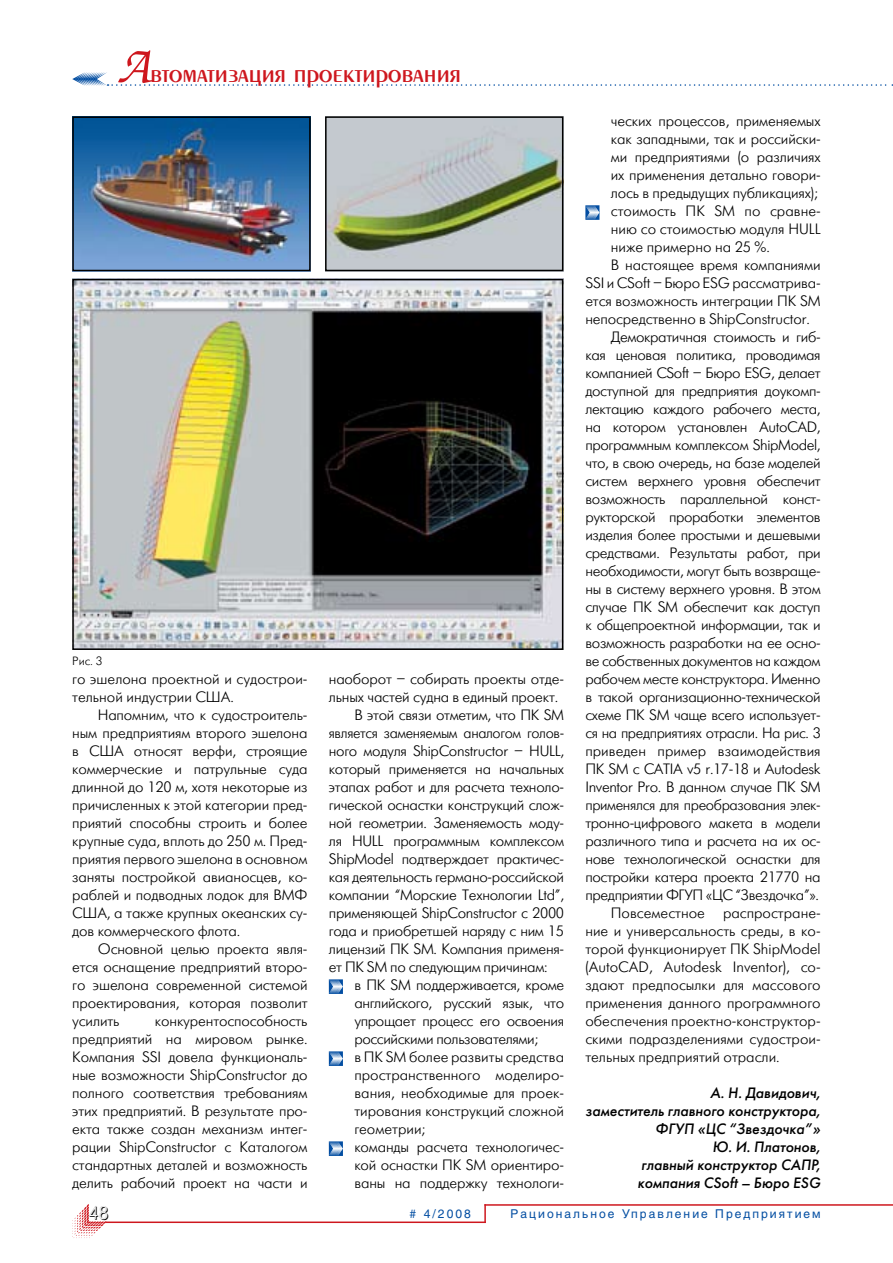
<style>
.page{position:relative;width:893px;height:1263px;background:#fff}
.page>*{position:absolute;margin:0;border:0;box-sizing:border-box;transform-origin:0 0}
.t1{font:27px "Penta Demi";color:#ce171e}
.t2{font:18px "Futuris Shadow C";color:#000}
.t3{font:15px/18px "Futuris Light C";letter-spacing:-.02em;color:#000;text-align:justify}
.t4{font:15px/18px "Futuris Light C";color:#000}
.t5{font:italic 15px/18px "Futuris C";color:#000;text-align:right}
.t6{font:15px "Futuris Light C";letter-spacing:-.02em;color:#000;scale:.96 1}
.t7{font:12px "Helios";letter-spacing:.17em;color:#034ea2}
.t8{font:12px "Futuris Light C";color:#000}
.s1{font-family:"Zapf Chancery C";font-weight:500;font-style:italic;font-size:54px}
</style>
<div class="page">
<svg style="left:72px;top:1204px;width:34px;height:34px"></svg>
<svg style="left:484px;top:1206px;width:2px;height:15px"></svg>
<hr style="left:105px;top:1221px;width:381px;height:2px;background:#ce171e">
<hr style="left:484px;top:1204px;width:409px;height:2px;background:#ce171e">
<svg style="left:72px;top:72px;width:821px;height:14px"></svg>
<svg style="left:329px;top:979px;width:14px;height:15px"></svg>
<svg style="left:329px;top:1051px;width:14px;height:15px"></svg>
<svg style="left:329px;top:1141px;width:14px;height:15px"></svg>
<svg style="left:585px;top:205px;width:14px;height:15px"></svg>
<img style="left:75px;top:119px;width:233px;height:149px">
<div style="left:72px;top:116px;width:239px;height:155px;border:2px solid #000"></div>
<img style="left:328px;top:119px;width:232px;height:149px">
<div style="left:325px;top:116px;width:238px;height:155px;border:2px solid #000"></div>
<img style="left:75px;top:282px;width:485px;height:365px">
<div style="left:72px;top:279px;width:491px;height:371px;border:2px solid #000"></div>
<h1 class="t1" style="left:117px;top:60px;width:346px"><span class="s1">А</span>втоматизация проектирования</h1>
<p class="t8" style="left:72px;top:655px;width:32px">Рис. 3</p>
<p class="t4" style="left:72px;top:670px;width:237px">го эшелона проектной и судострои&shy;тельной индустрии США.</p>
<p class="t3" style="left:72px;top:706px;width:237px;text-indent:26px">Напомним, что к судостроитель&shy;ным предприятиям второго эшелона в США относят верфи, строящие коммерческие и патрульные суда длинной до 120 м, хотя некоторые из причисленных к этой категории пред&shy;приятий способны строить и более крупные суда, вплоть до 250 м. Пред&shy;приятия первого эшелона в основном заняты постройкой авианосцев, ко&shy;раблей и подводных лодок для ВМФ США, а также крупных океанских су&shy;дов коммерческого флота.</p>
<p class="t3" style="left:72px;top:940px;width:237px;text-indent:26px">Основной целью проекта явля&shy;ется оснащение предприятий второ&shy;го эшелона современной системой проектирования, которая позволит усилить</p>
<p class="t3" style="left:72px;top:1012px;width:237px;text-indent:83px">конкурентоспособность предприятий на мировом рынке.<br>Компания SSI довела функциональ&shy;ные возможности ShipConstructor до полного соответствия требованиям этих предприятий. В результате про&shy;екта также создан механизм интег&shy;рации ShipConstructor с Каталогом стандартных деталей и возможность делить рабочий проект на части и</p>
<p class="t3" style="left:329px;top:670px;width:237px">наоборот – собирать проекты отде-</p>
<p class="t3" style="left:329px;top:688px;width:231px">льных частей судна в единый проект.</p>
<p class="t3" style="left:354px;top:706px;width:211px">В этой связи отметим, что ПК SM</p>
<p class="t6" style="left:329px;top:725px;width:247px">является заменяемым аналогом голов-</p>
<p class="t3" style="left:329px;top:742px;width:237px">ного модуля ShipConstructor – HULL,</p>
<p class="t3" style="left:329px;top:760px;width:237px">который применяется на начальных</p>
<p class="t3" style="left:329px;top:778px;width:237px">этапах работ и для расчета техноло-</p>
<p class="t3" style="left:329px;top:796px;width:237px">гической оснастки конструкций слож-</p>
<p class="t3" style="left:329px;top:814px;width:237px">ной геометрии. Заменяемость моду-</p>
<p class="t3" style="left:329px;top:832px;width:237px">ля HULL программным комплексом</p>
<p class="t3" style="left:329px;top:850px;width:237px">ShipModel подтверждает практичес-</p>
<p class="t3" style="left:329px;top:868px;width:237px">кая деятельность германо-российской</p>
<p class="t3" style="left:329px;top:886px;width:237px">компании “Морские Технологии Ltd”,</p>
<p class="t3" style="left:329px;top:904px;width:237px">применяющей ShipConstructor с 2000</p>
<p class="t3" style="left:329px;top:922px;width:237px">года и приобретшей наряду с ним 15</p>
<p class="t3" style="left:329px;top:940px;width:237px">лицензий ПК SM. Компания применя-</p>
<p class="t3" style="left:329px;top:958px;width:220px">ет ПК SM по следующим причинам:</p>
<p class="t3" style="left:354px;top:976px;width:211px">в ПК SM поддерживается, кроме</p>
<p class="t3" style="left:354px;top:994px;width:211px">английского, русский язык, что</p>
<p class="t3" style="left:354px;top:1012px;width:211px">упрощает процесс его освоения</p>
<p class="t3" style="left:354px;top:1030px;width:185px">российскими пользователями;</p>
<p class="t4" style="left:354px;top:1048px;width:211px">в ПК SM более развиты средства</p>
<p class="t4" style="left:354px;top:1066px;width:211px">пространственного моделиро-</p>
<p class="t4" style="left:354px;top:1084px;width:211px">вания, необходимые для проек-</p>
<p class="t4" style="left:354px;top:1102px;width:211px">тирования конструкций сложной</p>
<p class="t4" style="left:354px;top:1120px;width:73px">геометрии;</p>
<p class="t3" style="left:354px;top:1138px;width:211px">команды расчета технологичес-</p>
<p class="t3" style="left:354px;top:1156px;width:211px">кой оснастки ПК SM ориентиро-</p>
<p class="t3" style="left:354px;top:1174px;width:211px">ваны на поддержку технологи-</p>
<p class="t3" style="left:611px;top:112px;width:211px">ческих процессов, применяемых</p>
<p class="t3" style="left:611px;top:130px;width:211px">как западными, так и российски-</p>
<p class="t3" style="left:611px;top:148px;width:211px">ми предприятиями (о различиях</p>
<p class="t3" style="left:611px;top:166px;width:211px">их применения детально говори-</p>
<p class="t3" style="left:611px;top:184px;width:208px">лось в предыдущих публикациях);</p>
<p class="t4" style="left:611px;top:202px;width:211px">стоимость ПК SM по сравне-</p>
<p class="t4" style="left:611px;top:220px;width:211px">нию со стоимостью модуля HULL</p>
<p class="t4" style="left:611px;top:238px;width:161px">ниже примерно на 25 %.</p>
<p class="t3" style="left:611px;top:256px;width:211px">В настоящее время компаниями</p>
<p class="t3" style="left:585px;top:274px;width:237px">SSI и CSoft – Бюро ESG рассматрива-</p>
<p class="t3" style="left:585px;top:292px;width:237px">ется возможность интеграции ПК SM</p>
<p class="t3" style="left:585px;top:310px;width:226px">непосредственно в ShipConstructor.</p>
<p class="t3" style="left:611px;top:328px;width:211px">Демократичная стоимость и гиб-</p>
<p class="t3" style="left:585px;top:346px;width:237px">кая ценовая политика, проводимая</p>
<p class="t3" style="left:585px;top:364px;width:237px">компанией CSoft – Бюро ESG, делает</p>
<p class="t3" style="left:585px;top:382px;width:237px">доступной для предприятия доукомп-</p>
<p class="t3" style="left:585px;top:400px;width:237px">лектацию каждого рабочего места,</p>
<p class="t3" style="left:585px;top:418px;width:237px">на котором установлен AutoCAD,</p>
<p class="t3" style="left:585px;top:436px;width:237px">программным комплексом ShipModel,</p>
<p class="t3" style="left:585px;top:454px;width:237px">что, в свою очередь, на базе моделей</p>
<p class="t3" style="left:585px;top:472px;width:237px">систем верхнего уровня обеспечит</p>
<p class="t3" style="left:585px;top:490px;width:237px">возможность параллельной конст-</p>
<p class="t3" style="left:585px;top:508px;width:237px">рукторской проработки элементов</p>
<p class="t3" style="left:585px;top:526px;width:237px">изделия более простыми и дешевыми</p>
<p class="t3" style="left:585px;top:544px;width:237px">средствами. Результаты работ, при</p>
<p class="t3" style="left:585px;top:562px;width:237px">необходимости, могут быть возвраще-</p>
<p class="t3" style="left:585px;top:580px;width:237px">ны в систему верхнего уровня. В этом</p>
<p class="t3" style="left:585px;top:598px;width:237px">случае ПК SM обеспечит как доступ</p>
<p class="t3" style="left:585px;top:616px;width:237px">к общепроектной информации, так и</p>
<p class="t3" style="left:585px;top:634px;width:237px">возможность разработки на ее осно-</p>
<p class="t3" style="left:585px;top:652px;width:237px">ве собственных документов на каждом</p>
<p class="t3" style="left:585px;top:670px;width:237px">рабочем месте конструктора. Именно</p>
<p class="t3" style="left:585px;top:688px;width:237px">в такой организационно-технической</p>
<p class="t3" style="left:585px;top:706px;width:237px">схеме ПК SM чаще всего использует-</p>
<p class="t3" style="left:585px;top:724px;width:237px">ся на предприятиях отрасли. На рис. 3</p>
<p class="t4" style="left:585px;top:742px;width:237px">приведен пример взаимодействия</p>
<p class="t3" style="left:585px;top:760px;width:237px">ПК SM с CATIA v5 r.17-18 и Autodesk</p>
<p class="t3" style="left:585px;top:778px;width:237px">Inventor Pro. В данном случае ПК SM</p>
<p class="t3" style="left:585px;top:796px;width:237px">применялся для преобразования элек-</p>
<p class="t3" style="left:585px;top:814px;width:237px">тронно-цифрового макета в модели</p>
<p class="t3" style="left:585px;top:832px;width:237px">различного типа и расчета на их ос-</p>
<p class="t3" style="left:585px;top:850px;width:237px">нове технологической оснастки для</p>
<p class="t3" style="left:585px;top:868px;width:237px">постройки катера проекта 21770 на</p>
<p class="t3" style="left:585px;top:886px;width:235px">предприятии ФГУП «ЦС “Звездочка”».</p>
<p class="t4" style="left:611px;top:904px;width:211px">Повсеместное распростране-</p>
<p class="t4" style="left:585px;top:922px;width:237px">ние и универсальность среды, в ко-</p>
<p class="t4" style="left:585px;top:940px;width:237px">торой функционирует ПК ShipModel</p>
<p class="t4" style="left:585px;top:958px;width:237px">(AutoCAD, Autodesk Inventor), со-</p>
<p class="t4" style="left:585px;top:976px;width:237px">здают предпосылки для массового</p>
<p class="t4" style="left:585px;top:994px;width:237px">применения данного программного</p>
<p class="t4" style="left:585px;top:1012px;width:237px">обеспечения проектно-конструктор-</p>
<p class="t4" style="left:585px;top:1030px;width:237px">скими подразделениями судострои-</p>
<p class="t4" style="left:585px;top:1048px;width:196px">тельных предприятий отрасли.</p>
<p class="t5" style="left:586px;top:1084px;width:237px">А. Н. Давидович,<br>заместитель главного конструктора,<br>ФГУП «ЦС “Звездочка”»<br>Ю. И. Платонов,<br>главный конструктор САПР, компания CSoft – Бюро ESG</p>
<p class="t2" style="left:89px;top:1204px;width:21px">48</p>
<p class="t7" style="left:510px;top:1207px;width:312px">Рациональное Управление Предприятием</p>
<p class="t7" style="left:410px;top:1207px;width:63px"># 4/2008</p>
</div>
